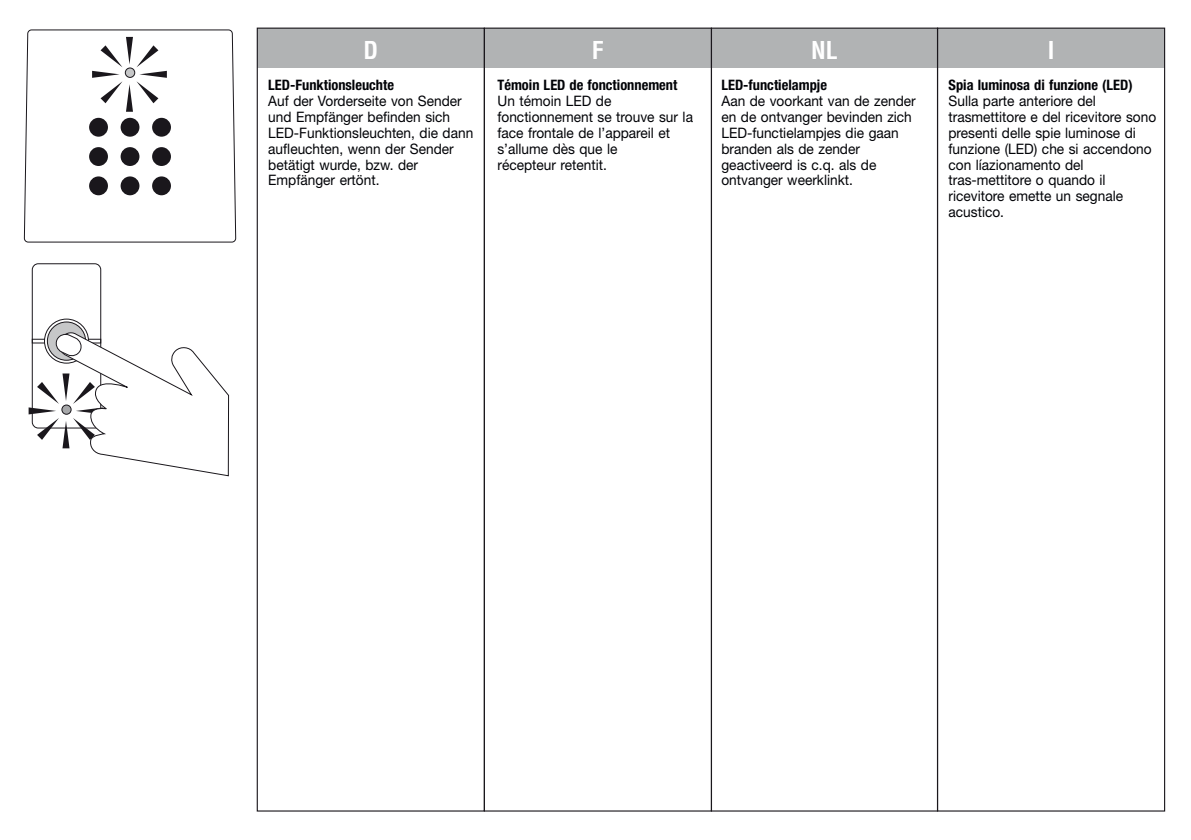
<style>
.page{position:relative;width:1191px;height:840px;background:#fff}
.page>*{position:absolute;margin:0;border:0;box-sizing:border-box;transform-origin:0 0}
.t1{font:700 condensed 24px "Helvetica";color:#fff}
.t2{font:14.4px/15.8px "Helvetica Neue";color:#000206;scale:.95 1}
.t3{font:700 condensed 14.4px "Helvetica Neue";color:#000206}
</style>
<div class="page">
<div style="left:257px;top:28px;width:907px;height:39px;background:#b1b3b4"></div>
<div style="left:937px;top:28px;width:228px;height:783px;border:1px solid #1a171c"></div>
<div style="left:32px;top:263px;width:69px;height:165px;border:1px solid #1a171c;border-radius:6px"></div>
<svg style="left:44px;top:319px;width:44px;height:44px"></svg>
<svg style="left:47px;top:322px;width:39px;height:38px"></svg>
<div style="left:47px;top:321px;width:39px;height:39px;border:1px solid #1a171c;border-radius:50%"></div>
<svg style="left:23px;top:29px;width:214px;height:214px"></svg>
<div style="left:125px;top:68px;width:10px;height:9px;background:#c6c7c8;border-radius:50%"></div>
<div style="left:125px;top:67px;width:10px;height:11px;border:1px solid #1a171c;border-radius:50%"></div>
<div style="left:89px;top:118px;width:19px;height:19px;background:#1a171c;border-radius:50%"></div>
<div style="left:89px;top:147px;width:19px;height:19px;background:#1a171c;border-radius:50%"></div>
<div style="left:89px;top:176px;width:19px;height:19px;background:#1a171c;border-radius:50%"></div>
<div style="left:121px;top:118px;width:18px;height:19px;background:#1a171c;border-radius:50%"></div>
<div style="left:121px;top:147px;width:18px;height:19px;background:#1a171c;border-radius:50%"></div>
<div style="left:121px;top:176px;width:18px;height:19px;background:#1a171c;border-radius:50%"></div>
<div style="left:152px;top:118px;width:19px;height:19px;background:#1a171c;border-radius:50%"></div>
<div style="left:152px;top:147px;width:19px;height:19px;background:#1a171c;border-radius:50%"></div>
<div style="left:152px;top:176px;width:19px;height:19px;background:#1a171c;border-radius:50%"></div>
<svg style="left:29px;top:330px;width:200px;height:146px"></svg>
<h1 class="t1" style="left:363px;top:35px;width:16px">D</h1>
<h1 class="t1" style="left:592px;top:35px;width:13px">F</h1>
<h1 class="t1" style="left:811px;top:35px;width:28px">NL</h1>
<h1 class="t1" style="left:1047px;top:35px;width:8px">I</h1>
<p class="t3" style="left:268px;top:77px;width:127px">LED-Funktionsleuchte</p>
<p class="t2" style="left:268px;top:93px;width:217px">Auf der Vorderseite von Sender und Empfänger befinden sich<br>LED-Funktionsleuchten, die dann aufleuchten, wenn der Sender betätigt wurde, bzw. der<br>Empfänger ertönt.</p>
<p class="t3" style="left:497px;top:77px;width:181px">Témoin LED de fonctionnement</p>
<p class="t2" style="left:497px;top:93px;width:207px">Un témoin LED de fonctionnement se trouve sur la face frontale de l’appareil et s’allume dès que le<br>récepteur retentit.</p>
<p class="t3" style="left:721px;top:77px;width:107px">LED-functielampje</p>
<p class="t2" style="left:721px;top:93px;width:206px">Aan de voorkant van de zender en de ontvanger bevinden zich<br>LED-functielampjes die gaan branden als de zender geactiveerd is c.q. als de ontvanger weerklinkt.</p>
<p class="t3" style="left:948px;top:77px;width:186px">Spia luminosa di funzione (LED)</p>
<p class="t2" style="left:948px;top:93px;width:220px">Sulla parte anteriore del trasmettitore e del ricevitore sono presenti delle spie luminose di funzione (LED) che si accendono con líazionamento del tras-mettitore o quando il ricevitore emette un segnale acustico.</p>
</div>
